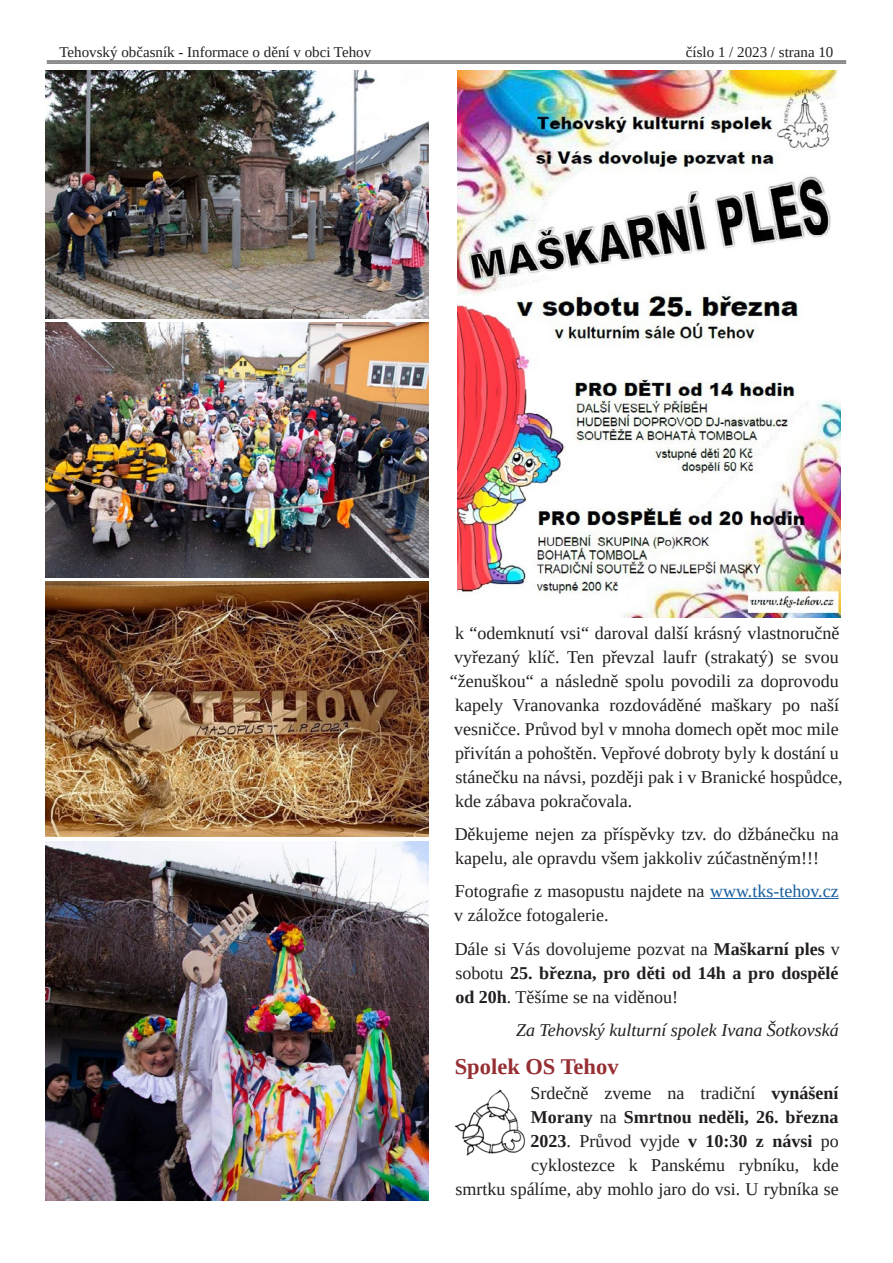
<style>
.page{position:relative;width:893px;height:1263px;background:#fff}
.page>*{position:absolute;margin:0;border:0;box-sizing:border-box;transform-origin:0 0}
.t1{font:700 22.5px "Liberation Serif";color:#962e33}
.t2{font:18px/24px "Liberation Serif";color:#231f20}
.t3{font:italic 18px "Liberation Serif";color:#231f20}
.t4{font:15px "Liberation Serif";color:#231f20}
.s1{color:#175d9e}
.s2{font-weight:700}
</style>
<div class="page">
<hr style="left:710px;top:898px;width:129px;height:1px;background:#175d9e">
<img style="left:455px;top:1089px;width:70px;height:67px">
<img style="left:46px;top:841px;width:382px;height:360px">
<img style="left:46px;top:322px;width:382px;height:255px">
<img style="left:46px;top:71px;width:382px;height:247px">
<img style="left:46px;top:582px;width:382px;height:255px">
<img style="left:458px;top:71px;width:382px;height:547px">
<hr style="left:47px;top:61px;width:799px;height:1px;background:#231f20">
<hr style="left:47px;top:63px;width:799px;height:1px;background:#231f20">
<p class="t4" style="left:60px;top:42px;width:313px">Tehovský občasník - Informace o dění v obci Tehov</p>
<p class="t4" style="left:686px;top:42px;width:149px">číslo 1 / 2023 / strana 10</p>
<p class="t2" style="left:455px;top:620px;width:386px">k “odemknutí vsi“ daroval další krásný vlastnoručně</p>
<p class="t2" style="left:454px;top:644px;width:386px">vyřezaný klíč. Ten převzal laufr (strakatý) se svou</p>
<p class="t2" style="left:450px;top:668px;width:390px">“ženuškou“ a následně spolu povodili za doprovodu</p>
<p class="t2" style="left:455px;top:692px;width:386px">kapely Vranovanka rozdováděné maškary po naší</p>
<p class="t2" style="left:454px;top:716px;width:386px">vesničce. Průvod byl v mnoha domech opět moc mile</p>
<p class="t2" style="left:455px;top:740px;width:385px">přivítán a pohoštěn. Vepřové dobroty byly k dostání u</p>
<p class="t2" style="left:455px;top:764px;width:389px">stánečku na návsi, později pak i v Branické hospůdce,</p>
<p class="t2" style="left:455px;top:788px;width:179px">kde zábava pokračovala.</p>
<p class="t2" style="left:455px;top:822px;width:386px">Děkujeme nejen za příspěvky tzv. do džbánečku na kapelu, ale opravdu všem jakkoliv zúčastněným!!!</p>
<p class="t2" style="left:454px;top:879px;width:386px">Fotografie z masopustu najdete na <span class="s1">www.tks-tehov.cz </span>v záložce fotogalerie.</p>
<p class="t2" style="left:455px;top:936px;width:387px;text-align:justify">Dále si Vás dovolujeme pozvat na <span class="s2">Maškarní ples</span> v sobotu <span class="s2">25. března, pro děti od 14h a pro dospělé od 20h</span>. Těšíme se na viděnou!</p>
<p class="t3" style="left:516px;top:1018px;width:324px">Za Tehovský kulturní spolek Ivana Šotkovská</p>
<p class="t1" style="left:455px;top:1051px;width:165px">Spolek OS Tehov</p>
<p class="t2" style="left:455px;top:1080px;width:385px;text-align:right">Srdečně zveme na tradiční <span class="s2">vynášení<br>Morany</span> na <span class="s2">Smrtnou neděli, 26. března<br>2023</span>. Průvod vyjde <span class="s2">v 10:30 z návsi</span> po cyklostezce k Panskému rybníku, kde<br>smrtku spálíme, aby mohlo jaro do vsi. U rybníka se</p>
</div>
